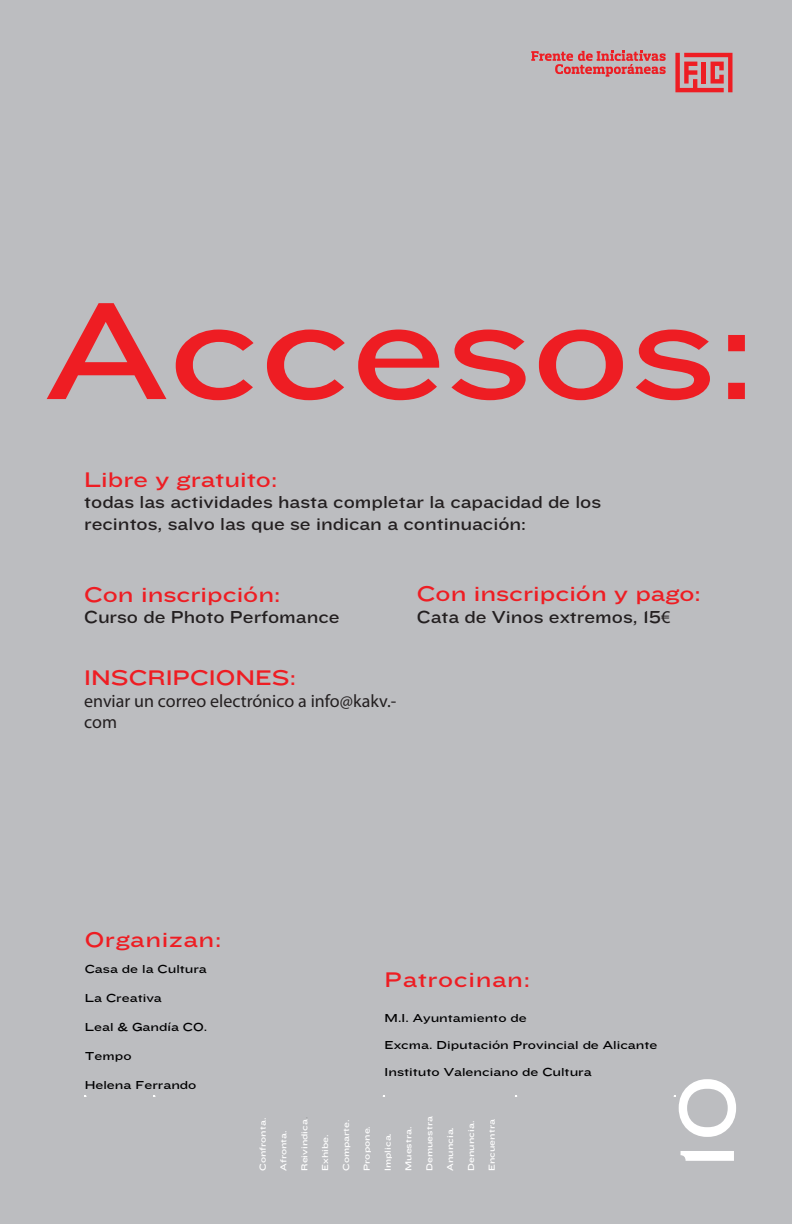
<style>
.page{position:relative;width:792px;height:1224px;background:#bcbdc0}
.page>*{position:absolute;margin:0;border:0;box-sizing:border-box;transform-origin:0 0}
.t1{font:144px "Knockout HTF34 Junior Sumo";color:#ee1d23}
.t2{font:80.2px "Knockout HTF34 Junior Sumo";color:#fff}
.t3{font:22px "Knockout HTF34 Junior Sumo";color:#ee1d23}
.t4{font:22px "Knockout HTF34 Junior Sumo";letter-spacing:.025em;color:#ee1d23}
.t5{font:22px "Knockout HTF34 Junior Sumo";letter-spacing:.03em;color:#ee1d23}
.t6{font:18px/21.6px "Knockout HTF33 Junior Heviwt";color:#231f20}
.t7{font:18px/21.6px "Myriad Pro";color:#231f20}
.t8{font:12px "Knockout HTF34 Junior Sumo";color:#000001}
.t9{font:9px "Knockout HTF34 Junior Sumo";color:#fff}
.s1{font-family:"Myriad Pro"}
.s2{color:#9a9d9e}
</style>
<div class="page">
<svg style="left:675px;top:53px;width:58px;height:39px"></svg>
<svg style="left:531px;top:51px;width:135px;height:26px"></svg>
<h1 class="t1" style="left:45px;top:269px;width:714px">Accesos:</h1>
<h3 class="t3" style="left:84px;top:467px;width:195px">Libre y gratuito:</h3>
<h3 class="t6" style="left:84px;top:492px;width:519px">todas las actividades hasta completar la capacidad de los recintos, salvo las que se indican a continuación:</h3>
<h3 class="t3" style="left:84px;top:582px;width:198px">Con inscripción:</h3>
<h3 class="t6" style="left:84px;top:607px;width:257px">Curso de Photo Perfomance</h3>
<h3 class="t3" style="left:84px;top:665px;width:213px">INSCRIPCIONES:</h3>
<h3 class="t7" style="left:84px;top:690px;width:314px">enviar un correo electrónico a info@kakv.- com</h3>
<h3 class="t3" style="left:417px;top:581px;width:285px">Con inscripción y pago:</h3>
<h3 class="t6" style="left:417px;top:606px;width:255px">Cata de Vinos extremos, 15<span class="s1">€</span></h3>
<h3 class="t5" style="left:85px;top:927px;width:138px">Organizan:</h3>
<p class="t8" style="left:85px;top:962px;width:124px">Casa de la Cultura</p>
<p class="t8" style="left:85px;top:991px;width:79px">La Creativa</p>
<p class="t8" style="left:85px;top:1020px;width:124px">Leal &amp; Gandía CO.</p>
<p class="t8" style="left:85px;top:1049px;width:48px">Tempo</p>
<p class="t8" style="left:85px;top:1078px;width:113px">Helena Ferrando</p>
<h3 class="t4" style="left:385px;top:967px;width:147px">Patrocinan:</h3>
<p class="t8" style="left:385px;top:1011px;width:144px">M.I. Ayuntamiento de</p>
<p class="t8" style="left:385px;top:1038px;width:274px">Excma. Diputación Provincial de Alicante</p>
<p class="t8" style="left:385px;top:1065px;width:209px">Instituto Valenciano de Cultura</p>
<p class="t9" style="left:258px;top:1171px;width:55px;rotate:-90deg">Confronta.</p>
<p class="t9" style="left:278px;top:1171px;width:42px;rotate:-90deg">Afronta.</p>
<p class="t9" style="left:299px;top:1171px;width:56px;rotate:-90deg">Reivindica<span class="s2">.</span></p>
<p class="t9" style="left:320px;top:1171px;width:38px;rotate:-90deg">Exhibe.</p>
<p class="t9" style="left:341px;top:1171px;width:53px;rotate:-90deg">Comparte.</p>
<p class="t9" style="left:362px;top:1171px;width:46px;rotate:-90deg">Propone.</p>
<p class="t9" style="left:383px;top:1171px;width:39px;rotate:-90deg">Implica.</p>
<p class="t9" style="left:403px;top:1171px;width:46px;rotate:-90deg">Muestra.</p>
<p class="t9" style="left:424px;top:1171px;width:56px;rotate:-90deg">Demuestra</p>
<p class="t9" style="left:445px;top:1171px;width:45px;rotate:-90deg">Anuncia.</p>
<p class="t9" style="left:466px;top:1171px;width:51px;rotate:-90deg">Denuncia.</p>
<p class="t9" style="left:487px;top:1171px;width:53px;rotate:-90deg">Encuentra</p>
<h2 class="t2" style="left:661px;top:1170px;width:97px;rotate:-90deg">10</h2>
</div>
